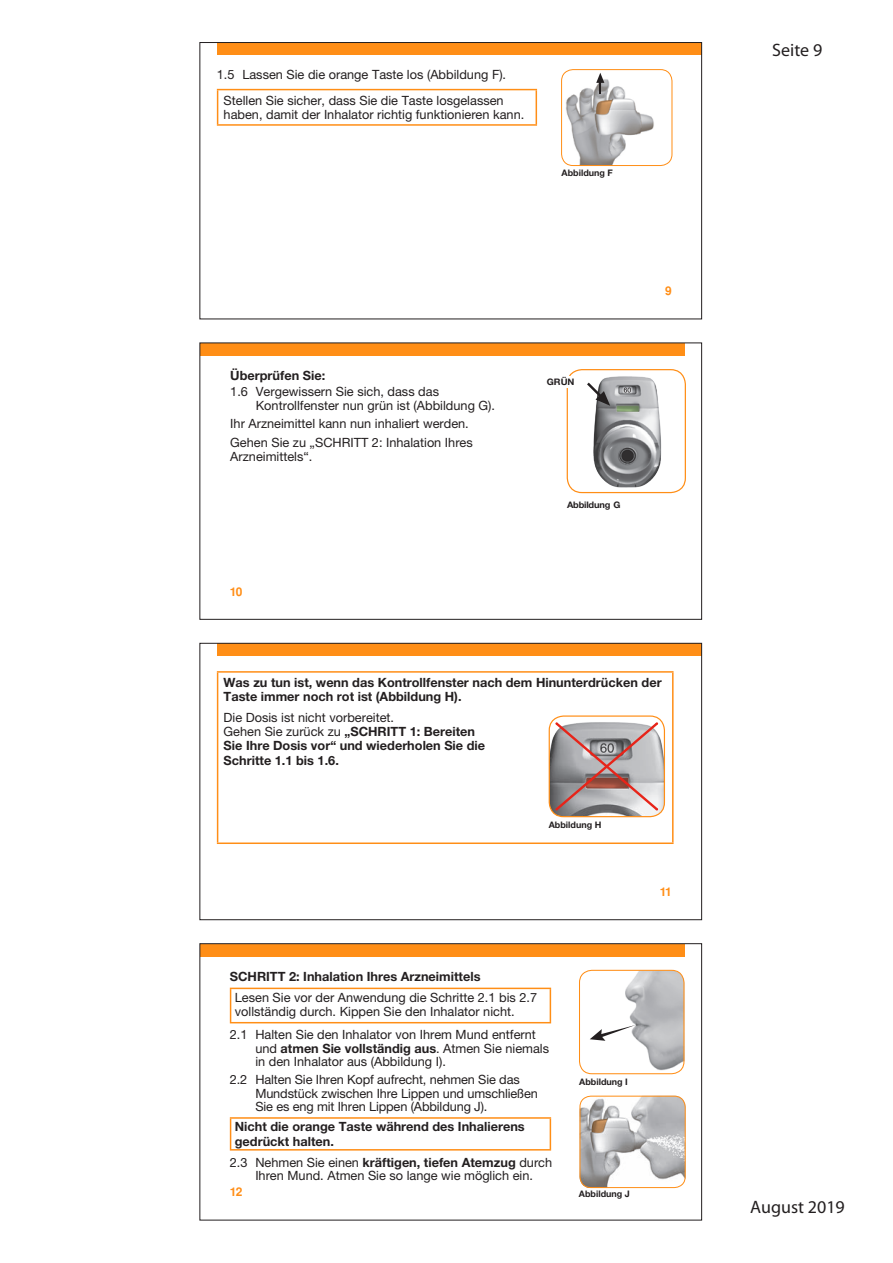
<style>
.page{position:relative;width:893px;height:1263px;background:#fff}
.page>*{position:absolute;margin:0;border:0;box-sizing:border-box;transform-origin:0 0}
.t1{font:18px "Myriad Pro";color:#231f20}
.t2{font:12.75px/13.5px "Helvetica Neue LT Pro";color:#231f20}
.t3{font:700 12.75px/14.2px "Helvetica Neue LT Pro";color:#231f20}
.t4{font:700 12px "Nimbus San LOT";color:#ff8e16}
.t5{font:700 9px "Helvetica Neue LT Pro";color:#231f20}
.t6{font:700 9px "Helvetica Neue LT Pro";letter-spacing:-.02em;color:#231f20}
.t7{font:700 9px "Helvetica Neue LT Pro";color:#231f20;scale:1.04 1}
.s1{font-weight:400}
.s2{font-weight:700}
</style>
<div class="page">
<div style="left:200px;top:944px;width:485px;height:12px;background:#ff8e16"></div>
<hr style="left:230px;top:988px;width:321px;height:1px;background:#ff8e16">
<hr style="left:230px;top:989px;width:1px;height:33px;background:#ff8e16">
<hr style="left:550px;top:989px;width:1px;height:33px;background:#ff8e16">
<hr style="left:230px;top:1022px;width:321px;height:1px;background:#ff8e16">
<hr style="left:230px;top:1117px;width:321px;height:2px;background:#ff8e16">
<hr style="left:230px;top:1119px;width:1px;height:30px;background:#ff8e16">
<hr style="left:550px;top:1119px;width:1px;height:30px;background:#ff8e16">
<hr style="left:230px;top:1149px;width:321px;height:1px;background:#ff8e16">
<img style="left:579px;top:969px;width:106px;height:106px">
<svg style="left:590px;top:1025px;width:46px;height:16px"></svg>
<div style="left:579px;top:970px;width:105px;height:104px;border:1px solid #ff8e16;border-radius:12px"></div>
<img style="left:581px;top:1096px;width:103px;height:92px">
<div style="left:579px;top:1096px;width:107px;height:92px;border:1px solid #ff8e16;border-radius:11px"></div>
<div style="left:200px;top:943px;width:502px;height:277px;border:1px solid #231f20"></div>
<div style="left:217px;top:643px;width:485px;height:13px;background:#ff8e16"></div>
<hr style="left:217px;top:671px;width:457px;height:2px;background:#ff8e16">
<hr style="left:217px;top:673px;width:1px;height:169px;background:#ff8e16">
<hr style="left:672px;top:673px;width:2px;height:169px;background:#ff8e16">
<hr style="left:217px;top:842px;width:457px;height:2px;background:#ff8e16">
<svg style="left:548px;top:715px;width:118px;height:103px;background:#b8a8a4"></svg>
<div style="left:200px;top:643px;width:502px;height:277px;border:1px solid #231f20"></div>
<svg style="left:566px;top:369px;width:120px;height:125px"></svg>
<div style="left:200px;top:343px;width:485px;height:13px;background:#ff8e16"></div>
<div style="left:217px;top:43px;width:485px;height:12px;background:#ff8e16"></div>
<hr style="left:217px;top:89px;width:320px;height:1px;background:#ff8e16">
<hr style="left:217px;top:90px;width:1px;height:34px;background:#ff8e16">
<hr style="left:536px;top:90px;width:1px;height:34px;background:#ff8e16">
<hr style="left:217px;top:124px;width:320px;height:2px;background:#ff8e16">
<svg style="left:561px;top:69px;width:112px;height:97px"></svg>
<div style="left:200px;top:42px;width:502px;height:277px;border:1px solid #231f20"></div>
<p class="t2" style="left:217px;top:62px;width:291px;line-height:25.2px;text-align:center">1.5 Lassen Sie die orange Taste los (Abbildung F).<br>Stellen Sie sicher, dass Sie die Taste losgelassen</p>
<p class="t2" style="left:224px;top:107px;width:302px">haben, damit der Inhalator richtig funktionieren kann.</p>
<p class="t5" style="left:562px;top:167px;width:53px">Abbildung F</p>
<p class="t3" style="left:230px;top:368px;width:96px">Überprüfen Sie:</p>
<p class="t2" style="left:256px;top:384px;width:241px;line-height:14.2px;text-indent:-26px">1.6 Vergewissern Sie sich, dass das<br>Kontrollfenster nun grün ist (Abbildung G).</p>
<p class="t2" style="left:230px;top:414px;width:244px;line-height:18.5px">Ihr Arzneimittel kann nun inhaliert werden.<br>Gehen Sie zu „SCHRITT 2: Inhalation Ihres</p>
<p class="t2" style="left:230px;top:449px;width:84px">Arzneimittels“.</p>
<p class="t4" style="left:230px;top:584px;width:14px">10</p>
<p class="t7" style="left:547px;top:376px;width:28px">GRÜN</p>
<p class="t6" style="left:567px;top:499px;width:55px">Abbildung G</p>
<p class="t4" style="left:665px;top:284px;width:8px">9</p>
<p class="t3" style="left:224px;top:675px;width:439px">Was zu tun ist, wenn das Kontrollfenster nach dem Hinunterdrücken der<br>Taste immer noch rot ist (Abbildung H).</p>
<p class="t3" style="left:224px;top:710px;width:263px"><span class="s1">Die Dosis ist nicht vorbereitet.<br>Gehen Sie zurück zu</span> „SCHRITT 1: Bereiten Sie Ihre Dosis vor“ und wiederholen Sie die Schritte 1.1 bis 1.6.</p>
<p class="t5" style="left:549px;top:819px;width:54px">Abbildung H</p>
<p class="t3" style="left:230px;top:969px;width:252px">SCHRITT 2: Inhalation Ihres Arzneimittels</p>
<p class="t2" style="left:235px;top:990px;width:304px;line-height:14.2px">Lesen Sie vor der Anwendung die Schritte 2.1 bis 2.7 vollständig durch. Kippen Sie den Inhalator nicht.</p>
<p class="t2" style="left:255px;top:1028px;width:295px;text-indent:-26px">2.1 Halten Sie den Inhalator von Ihrem Mund entfernt und <span class="s2">atmen Sie vollständig aus</span>. Atmen Sie niemals in den Inhalator aus (Abbildung I).</p>
<p class="t2" style="left:255px;top:1072px;width:284px;text-indent:-26px">2.2 Halten Sie Ihren Kopf aufrecht, nehmen Sie das<br>Mundstück zwischen Ihre Lippen und umschließen<br>Sie es eng mit Ihren Lippen (Abbildung J).</p>
<p class="t3" style="left:235px;top:1119px;width:291px">Nicht die orange Taste während des Inhalierens gedrückt halten.</p>
<p class="t2" style="left:230px;top:1155px;width:324px;text-align:center">2.3 Nehmen Sie einen <span class="s2">kräftigen, tiefen Atemzug</span> durch<br>Ihren Mund. Atmen Sie so lange wie möglich ein.</p>
<p class="t4" style="left:230px;top:1185px;width:14px">12</p>
<p class="t5" style="left:579px;top:1076px;width:50px">Abbildung I</p>
<p class="t5" style="left:579px;top:1188px;width:52px">Abbildung J</p>
<p class="t4" style="left:660px;top:885px;width:14px">11</p>
<h1 class="t1" style="left:772px;top:40px;width:52px">Seite 9</h1>
<h1 class="t1" style="left:750px;top:1197px;width:96px">August 2019</h1>
</div>
